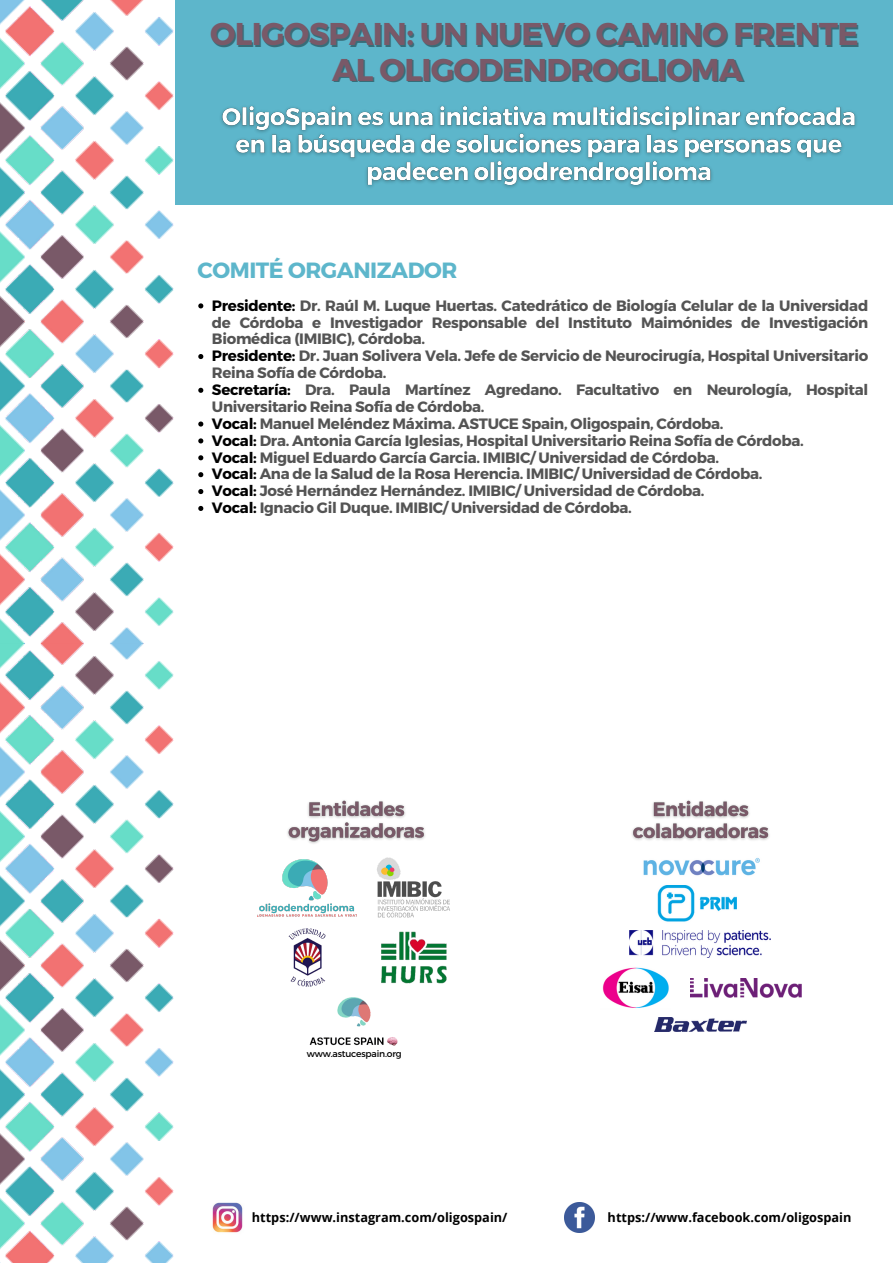
<style>
.page{position:relative;width:893px;height:1263px;background:#fff}
.page>*{position:absolute;margin:0;border:0;box-sizing:border-box;transform-origin:0 0}
.t1{font:700 31.5px "Montserrat";letter-spacing:-.02em;color:#795968}
.t2{font:700 22.05px "Montserrat";letter-spacing:-.02em;color:#5db6cb}
.t3{font:700 15px/16.9px "Montserrat";letter-spacing:-.02em;color:#545454}
.t4{font:700 12.75px "Open Sans";color:#000}
.t5{font:9.15px "Montserrat";letter-spacing:-.02em;color:#000}
.s1{color:#000}
</style>
<div class="page">
<img style="left:0;top:0;width:174px;height:1263px">
<img style="left:377px;top:857px;width:73px;height:53px">
<img style="left:654px;top:1017px;width:92px;height:15px">
<img style="left:602px;top:967px;width:67px;height:41px">
<img style="left:690px;top:978px;width:112px;height:20px">
<img style="left:629px;top:931px;width:142px;height:26px">
<div style="left:175px;top:0;width:718px;height:205px;background:#5db6cb"></div>
<img style="left:257px;top:859px;width:99px;height:57px">
<img style="left:288px;top:928px;width:38px;height:59px">
<img style="left:377px;top:910px;width:73px;height:74px">
<img style="left:643px;top:857px;width:117px;height:19px">
<img style="left:657px;top:885px;width:80px;height:37px">
<img style="left:221px;top:106px;width:636px;height:82px">
<svg style="left:198px;top:303px;width:5px;height:5px"></svg>
<svg style="left:198px;top:354px;width:5px;height:5px"></svg>
<svg style="left:198px;top:388px;width:5px;height:5px"></svg>
<svg style="left:198px;top:421px;width:5px;height:6px"></svg>
<svg style="left:198px;top:438px;width:5px;height:5px"></svg>
<svg style="left:198px;top:455px;width:5px;height:5px"></svg>
<svg style="left:198px;top:472px;width:5px;height:5px"></svg>
<svg style="left:198px;top:489px;width:5px;height:5px"></svg>
<svg style="left:198px;top:506px;width:5px;height:5px"></svg>
<img style="left:287px;top:800px;width:138px;height:44px">
<img style="left:632px;top:800px;width:137px;height:40px">
<img style="left:212px;top:1202px;width:31px;height:31px">
<img style="left:564px;top:1202px;width:30px;height:31px">
<img style="left:307px;top:983px;width:93px;height:63px">
<p class="t1" style="left:210px;top:13px;width:650px">OLIGOSPAIN: UN NUEVO CAMINO FRENTE</p>
<p class="t1" style="left:332px;top:49px;width:412px">AL OLIGODENDROGLIOMA</p>
<p class="t2" style="left:198px;top:256px;width:261px">COMITÉ ORGANIZADOR</p>
<p class="t3" style="left:212px;top:296px;width:658px;text-align:justify"><span class="s1">Presidente:</span> Dr. Raúl M. Luque Huertas. Catedrático de Biología Celular de la Universidad de Córdoba e Investigador Responsable del Instituto Maimónides de Investigación Biomédica (IMIBIC), Córdoba.</p>
<p class="t3" style="left:212px;top:347px;width:658px"><span class="s1">Presidente:</span> Dr. Juan Solivera Vela. Jefe de Servicio de Neurocirugía, Hospital Universitario<br>Reina Sofía de Córdoba.</p>
<p class="t3" style="left:212px;top:380px;width:658px"><span class="s1">Secretaría:</span> Dra. Paula Martínez Agredano. Facultativo en Neurología, Hospital<br>Universitario Reina Sofía de Córdoba.</p>
<p class="t3" style="left:212px;top:414px;width:513px"><span class="s1">Vocal:</span> Manuel Meléndez Máxima. ASTUCE Spain, Oligospain, Córdoba.</p>
<p class="t3" style="left:212px;top:431px;width:593px"><span class="s1">Vocal:</span> Dra. Antonia García Iglesias, Hospital Universitario Reina Sofía de Córdoba.</p>
<p class="t3" style="left:212px;top:448px;width:509px"><span class="s1">Vocal:</span> Miguel Eduardo García Garcia. IMIBIC/ Universidad de Córdoba.</p>
<p class="t3" style="left:212px;top:465px;width:552px"><span class="s1">Vocal:</span> Ana de la Salud de la Rosa Herencia. IMIBIC/ Universidad de Córdoba.</p>
<p class="t3" style="left:212px;top:482px;width:494px"><span class="s1">Vocal:</span> José Hernández Hernández. IMIBIC/ Universidad de Córdoba.</p>
<p class="t3" style="left:212px;top:499px;width:421px"><span class="s1">Vocal:</span> Ignacio Gil Duque. IMIBIC/ Universidad de Córdoba.</p>
<p class="t5" style="left:307px;top:1047px;width:96px">www.astucespain.org</p>
<p class="t4" style="left:252px;top:1209px;width:257px">https://www.instagram.com/oligospain/</p>
<p class="t4" style="left:607px;top:1209px;width:245px">https://www.facebook.com/oligospain</p>
</div>
